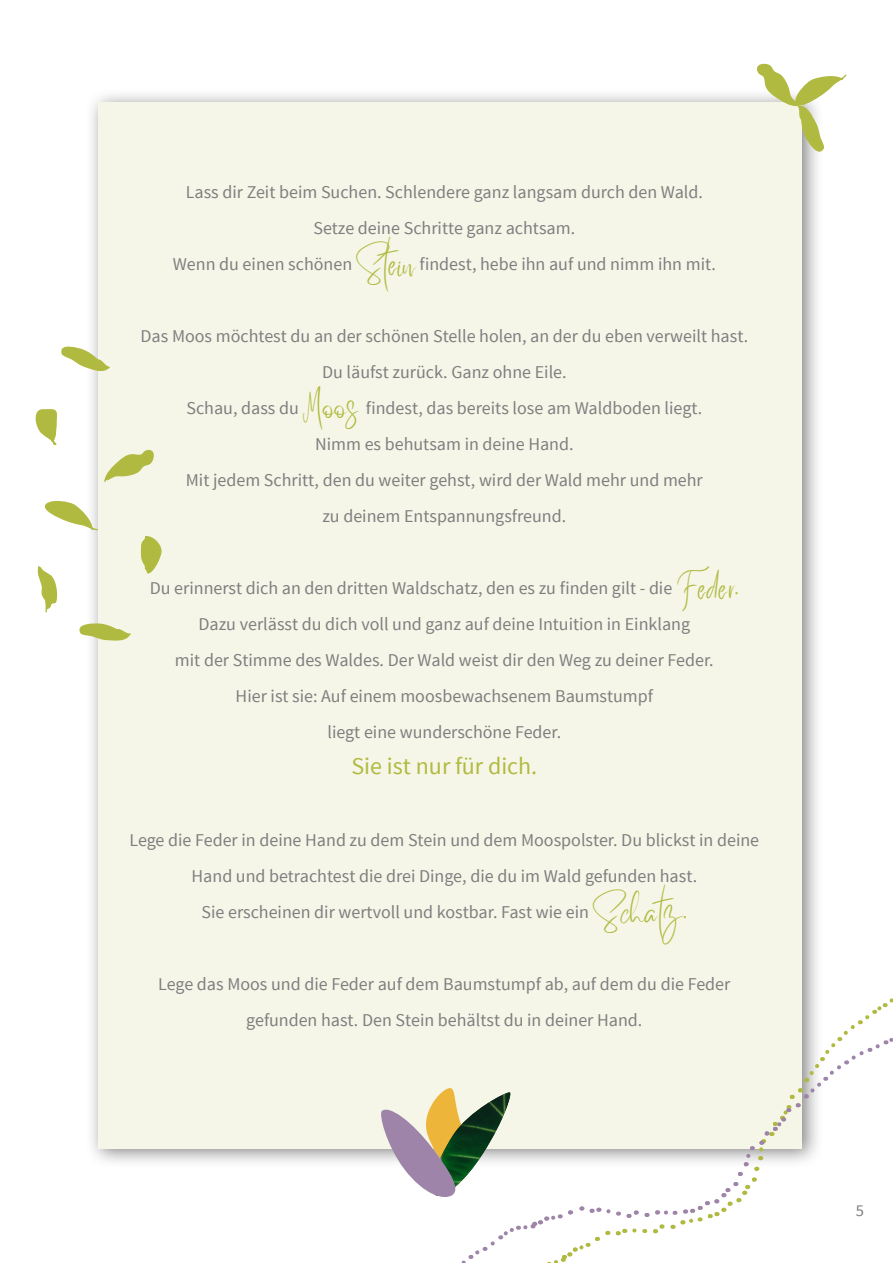
<style>
.page{position:relative;width:893px;height:1263px;background:#fff}
.page>*{position:absolute;margin:0;border:0;box-sizing:border-box;transform-origin:0 0}
.t1{font:27px "Better Saturday";color:#b1ba40}
.t2{font:24px "Source Sans Pro";color:#b1ba40}
.t3{font:18px/36px "Source Sans Pro";color:#7f7e7f;text-align:center}
.t4{font:18px "Source Sans Pro";color:#b1ba40}
.t5{font:16.5px "Source Sans Pro";color:#7f7e7f}
</style>
<div class="page">
<div style="left:86px;top:88px;width:737px;height:1080px;background:#615f5f;opacity:.75"></div>
<div style="left:98px;top:102px;width:703px;height:1046px;background:#f5f6e8"></div>
<svg style="left:44px;top:498px;width:54px;height:33px"></svg>
<svg style="left:104px;top:449px;width:50px;height:33px"></svg>
<svg style="left:140px;top:536px;width:22px;height:38px"></svg>
<svg style="left:79px;top:622px;width:52px;height:20px"></svg>
<svg style="left:37px;top:566px;width:21px;height:47px"></svg>
<svg style="left:35px;top:409px;width:22px;height:37px"></svg>
<svg style="left:61px;top:343px;width:49px;height:30px"></svg>
<svg style="left:753px;top:63px;width:94px;height:95px"></svg>
<svg style="left:378px;top:954px;width:515px;height:309px"></svg>
<p class="t3" style="left:186px;top:175px;width:519px">Lass dir Zeit beim Suchen. Schlendere ganz langsam durch den Wald.</p>
<p class="t3" style="left:314px;top:211px;width:263px">Setze deine Schritte ganz achtsam.</p>
<p class="t3" style="left:173px;top:247px;width:181px">Wenn du einen schönen</p>
<p class="t1" style="left:356px;top:260px;width:61px">Stein</p>
<p class="t3" style="left:419px;top:247px;width:298px">findest, hebe ihn auf und nimm ihn mit.</p>
<p class="t3" style="left:141px;top:319px;width:609px">Das Moos möchtest du an der schönen Stelle holen, an der du eben verweilt hast.</p>
<p class="t3" style="left:322px;top:355px;width:246px">Du läufst zurück. Ganz ohne Eile.</p>
<p class="t3" style="left:186px;top:391px;width:114px">Schau, dass du</p>
<p class="t1" style="left:303px;top:404px;width:57px">Moos</p>
<p class="t3" style="left:366px;top:391px;width:338px">findest, das bereits lose am Waldboden liegt.</p>
<p class="t3" style="left:315px;top:427px;width:260px">Nimm es behutsam in deine Hand.</p>
<p class="t3" style="left:186px;top:463px;width:518px">Mit jedem Schritt, den du weiter gehst, wird der Wald mehr und mehr</p>
<p class="t3" style="left:322px;top:499px;width:245px">zu deinem Entspannungsfreund.</p>
<p class="t1" style="left:676px;top:584px;width:60px">Feder</p>
<p class="t3" style="left:150px;top:571px;width:524px">Du erinnerst dich an den dritten Waldschatz, den es zu finden gilt - die</p>
<p class="t4" style="left:734px;top:577px;width:6px">.</p>
<p class="t3" style="left:199px;top:607px;width:493px">Dazu verlässt du dich voll und ganz auf deine Intuition in Einklang</p>
<p class="t3" style="left:175px;top:643px;width:540px">mit der Stimme des Waldes. Der Wald weist dir den Weg zu deiner Feder.</p>
<p class="t3" style="left:236px;top:679px;width:419px">Hier ist sie: Auf einem moosbewachsenem Baumstumpf</p>
<p class="t3" style="left:327px;top:715px;width:235px">liegt eine wunderschöne Feder.</p>
<p class="t2" style="left:351px;top:751px;width:187px">Sie ist nur für dich.</p>
<p class="t3" style="left:129px;top:823px;width:631px">Lege die Feder in deine Hand zu dem Stein und dem Moospolster. Du blickst in deine<br>Hand und betrachtest die drei Dinge, die du im Wald gefunden hast.</p>
<p class="t3" style="left:202px;top:895px;width:389px">Sie erscheinen dir wertvoll und kostbar. Fast wie ein</p>
<p class="t1" style="left:593px;top:908px;width:92px">Schatz</p>
<p class="t4" style="left:683px;top:901px;width:6px">.</p>
<p class="t3" style="left:158px;top:967px;width:574px">Lege das Moos und die Feder auf dem Baumstumpf ab, auf dem du die Feder</p>
<p class="t3" style="left:246px;top:1003px;width:398px">gefunden hast. Den Stein behältst du in deiner Hand.</p>
<p class="t5" style="left:856px;top:1200px;width:10px">5</p>
</div>
